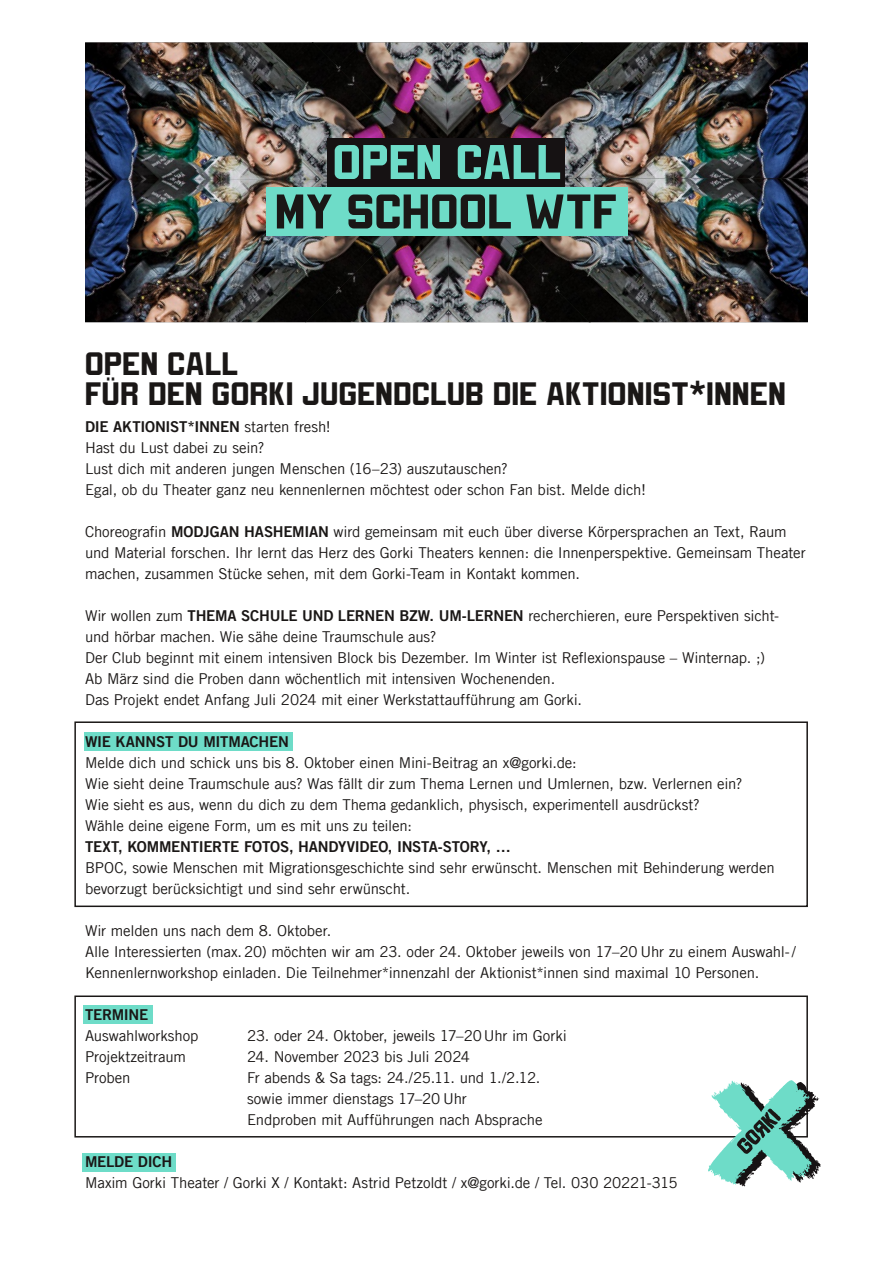
<style>
.page{position:relative;width:893px;height:1263px;background:#fff}
.page>*{position:absolute;margin:0;border:0;box-sizing:border-box;transform-origin:0 0}
.t1{font:54px "Rodchenko Grotesk ML";letter-spacing:.015em;color:#1a1716}
.t2{font:54px "Rodchenko Grotesk ML";letter-spacing:.02em;color:#6edcc8}
.t3{font:36px/30px "Rodchenko Grotesk ML";letter-spacing:.02em;color:#1a1716}
.t4{font:15px/21px "Trade Gothic LT Com";letter-spacing:-.01em;color:#1a1716}
.t5{font:15px "Trade Gothic LT Com Bd 2";letter-spacing:-.015em;color:#1a1716}
.s1{font-family:"Trade Gothic LT Com"}
.s2{font-family:"Trade Gothic LT Com Bd 2"}
</style>
<div class="page">
<div style="left:84px;top:732px;width:208px;height:19px;background:#6edcc8"></div>
<div style="left:83px;top:1005px;width:69px;height:18px;background:#6edcc8"></div>
<div style="left:82px;top:1153px;width:93px;height:18px;background:#6edcc8"></div>
<img style="left:450px;top:43px;width:358px;height:135px">
<img style="left:450px;top:178px;width:358px;height:144px">
<img style="left:85px;top:179px;width:365px;height:143px">
<img style="left:85px;top:43px;width:365px;height:136px">
<div style="left:74px;top:721px;width:734px;height:186px;border:2px solid #1a1716"></div>
<div style="left:74px;top:995px;width:734px;height:142px;border:2px solid #1a1716"></div>
<div style="left:327px;top:138px;width:238px;height:49px;background:#161213"></div>
<div style="left:266px;top:187px;width:361px;height:49px;background:#6edcc8"></div>
<svg style="left:708px;top:1080px;width:113px;height:106px"></svg>
<h1 class="t2" style="left:333px;top:135px;width:229px">OPEN CALL</h1>
<h1 class="t1" style="left:275px;top:184px;width:342px">MY SCHOOL WTF</h1>
<h2 class="t3" style="left:85px;top:350px;width:702px">OPEN CALL<br>FÜR DEN GORKI JUGENDCLUB DIE AKTIONIST*INNEN</h2>
<p class="t5" style="left:85px;top:417px;width:247px">DIE AKTIONIST*INNEN <span class="s1">starten fresh!</span></p>
<p class="t4" style="left:85px;top:437px;width:563px">Hast du Lust dabei zu sein?<br>Lust dich mit anderen jungen Menschen (16–23) auszutauschen?<br>Egal, ob du Theater ganz neu kennenlernen möchtest oder schon Fan bist. Melde dich!</p>
<p class="t4" style="left:85px;top:521px;width:722px">Choreografin <span class="s2">MODJGAN HASHEMIAN</span> wird gemeinsam mit euch über diverse Körpersprachen an Text, Raum und Material forschen. Ihr lernt das Herz des Gorki Theaters kennen: die Innenperspektive. Gemeinsam Theater machen, zusammen Stücke sehen, mit dem Gorki-Team in Kontakt kommen.</p>
<p class="t4" style="left:85px;top:605px;width:696px">Wir wollen zum <span class="s2">THEMA SCHULE UND LERNEN BZW. UM-LERNEN</span> recherchieren, eure Perspektiven sicht&shy;und hörbar machen. Wie sähe deine Traumschule aus?<br>Der Club beginnt mit einem intensiven Block bis Dezember. Im Winter ist Reflexionspause – Winternap. ;)<br>Ab März sind die Proben dann wöchentlich mit intensiven Wochenenden.<br>Das Projekt endet Anfang Juli 2024 mit einer Werkstattaufführung am Gorki.</p>
<p class="t5" style="left:85px;top:732px;width:205px">WIE KANNST DU MITMACHEN</p>
<p class="t4" style="left:85px;top:752px;width:659px">Melde dich und schick uns bis 8. Oktober einen Mini-Beitrag an x@gorki.de:<br>Wie sieht deine Traumschule aus? Was fällt dir zum Thema Lernen und Umlernen, bzw. Verlernen ein?<br>Wie sieht es aus, wenn du dich zu dem Thema gedanklich, physisch, experimentell ausdrückst?<br>Wähle deine eigene Form, um es mit uns zu teilen:</p>
<p class="t5" style="left:85px;top:837px;width:427px">TEXT, KOMMENTIERTE FOTOS, HANDYVIDEO, INSTA-STORY, …</p>
<p class="t4" style="left:85px;top:857px;width:691px">BPOC, sowie Menschen mit Migrationsgeschichte sind sehr erwünscht. Menschen mit Behinderung werden bevorzugt berücksichtigt und sind sehr erwünscht.</p>
<p class="t4" style="left:85px;top:920px;width:712px">Wir melden uns nach dem 8. Oktober.<br>Alle Interessierten (max.20) möchten wir am 23. oder 24. Oktober jeweils von 17–20 Uhr zu einem Auswahl-/<br>Kennenlernworkshop einladen. Die Teilnehmer*innenzahl der Aktionist*innen sind maximal 10 Personen.</p>
<p class="t5" style="left:85px;top:1005px;width:65px">TERMINE</p>
<p class="t4" style="left:85px;top:1025px;width:115px">Auswahlworkshop</p>
<p class="t4" style="left:247px;top:1025px;width:321px">23. oder 24. Oktober, jeweils 17–20Uhr im Gorki</p>
<p class="t4" style="left:85px;top:1046px;width:102px">Projektzeitraum</p>
<p class="t4" style="left:247px;top:1046px;width:224px">24. November 2023 bis Juli 2024</p>
<p class="t4" style="left:85px;top:1067px;width:47px">Proben</p>
<p class="t4" style="left:247px;top:1067px;width:297px">Fr abends &amp; Sa tags: 24./25.11. und 1./2.12. sowie immer dienstags 17–20 Uhr<br>Endproben mit Aufführungen nach Absprache</p>
<p class="t5" style="left:85px;top:1152px;width:89px">MELDE DICH</p>
<p class="t4" style="left:85px;top:1172px;width:594px">Maxim Gorki Theater / Gorki X / Kontakt: Astrid Petzoldt / x@gorki.de / Tel. 030 20221-315</p>
</div>
